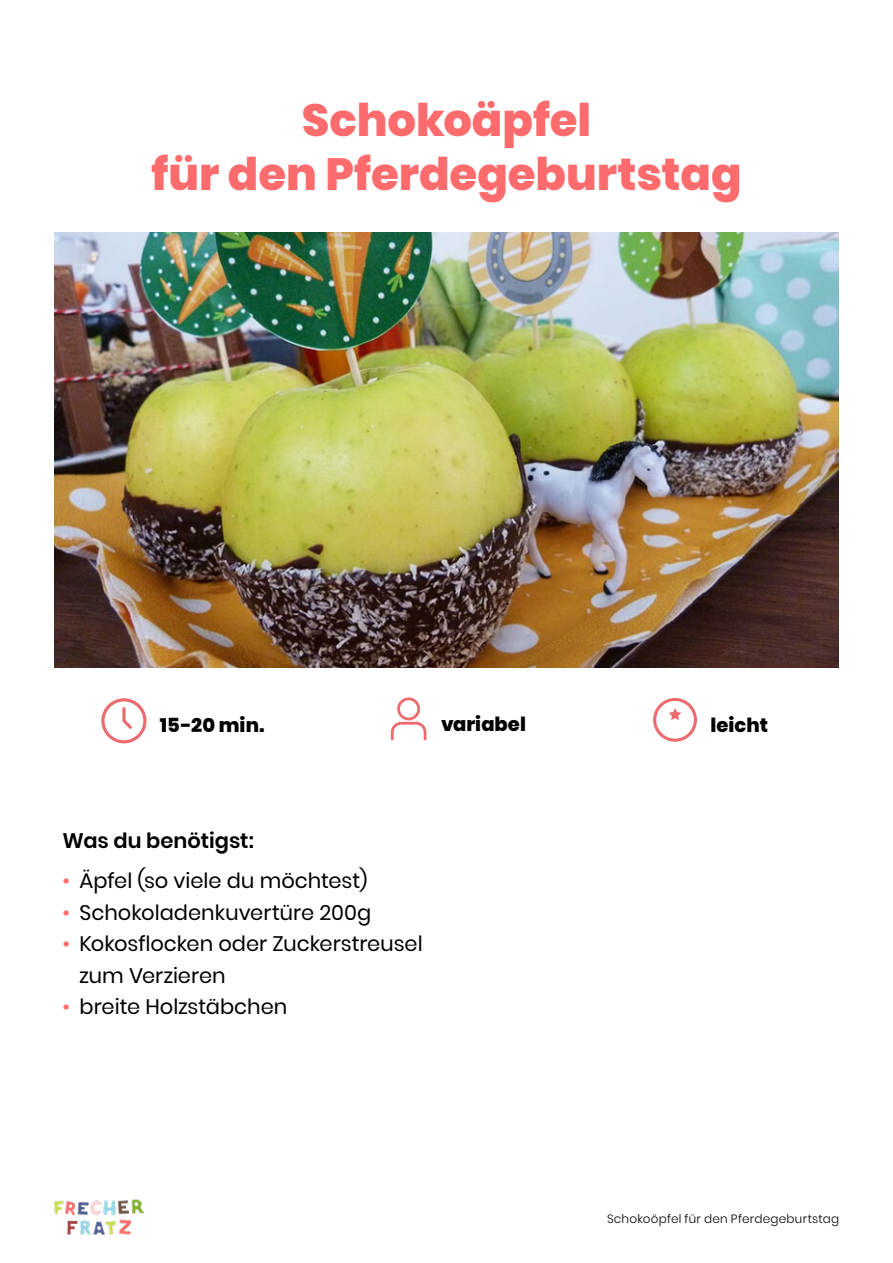
<style>
.page{position:relative;width:893px;height:1263px;background:#fff}
.page>*{position:absolute;margin:0;border:0;box-sizing:border-box;transform-origin:0 0}
.t1{font:800 45px/54px "Poppins";color:#fd6b6d;text-align:center}
.t2{font:21px/31.5px "Poppins";color:#000}
.t3{font:600 21px "Poppins";color:#000}
.t4{font:800 19.5px "Poppins";color:#000}
.t5{font:300 12px "Poppins";letter-spacing:.02em;color:#000}
.s1{color:#fd6b6d}
</style>
<div class="page">
<img style="left:54px;top:1199px;width:90px;height:35px">
<img style="left:54px;top:233px;width:785px;height:435px">
<div style="left:101px;top:698px;width:45px;height:45px;border:3px solid #ed6a6e;border-radius:50%"></div>
<svg style="left:122px;top:707px;width:10px;height:22px"></svg>
<div style="left:397px;top:697px;width:23px;height:23px;border:3px solid #ed6a6e;border-radius:50%"></div>
<svg style="left:390px;top:720px;width:37px;height:21px"></svg>
<div style="left:653px;top:698px;width:44px;height:44px;border:3px solid #ed6a6e;border-radius:50%"></div>
<svg style="left:669px;top:708px;width:12px;height:12px"></svg>
<h1 class="t1" style="left:151px;top:94px;width:592px">Schokoäpfel<br>für den Pferdegeburtstag</h1>
<p class="t4" style="left:160px;top:713px;width:106px">15-20 min.</p>
<p class="t4" style="left:441px;top:712px;width:87px">variabel</p>
<p class="t4" style="left:710px;top:713px;width:59px">leicht</p>
<p class="t3" style="left:63px;top:828px;width:193px">Was du benötigst:</p>
<p class="t2" style="left:63px;top:865px;width:306px"><span class="s1">•</span> Äpfel (so viele du möchtest)</p>
<p class="t2" style="left:63px;top:897px;width:310px"><span class="s1">•</span> Schokoladenkuvertüre 200g</p>
<p class="t2" style="left:80px;top:928px;width:345px;text-indent:-17px"><span class="s1">•</span> Kokosflocken oder Zuckerstreusel zum Verzieren</p>
<p class="t2" style="left:63px;top:991px;width:226px"><span class="s1">•</span> breite Holzstäbchen</p>
<p class="t5" style="left:607px;top:1211px;width:234px">Schokoöpfel für den Pferdegeburtstag</p>
</div>
